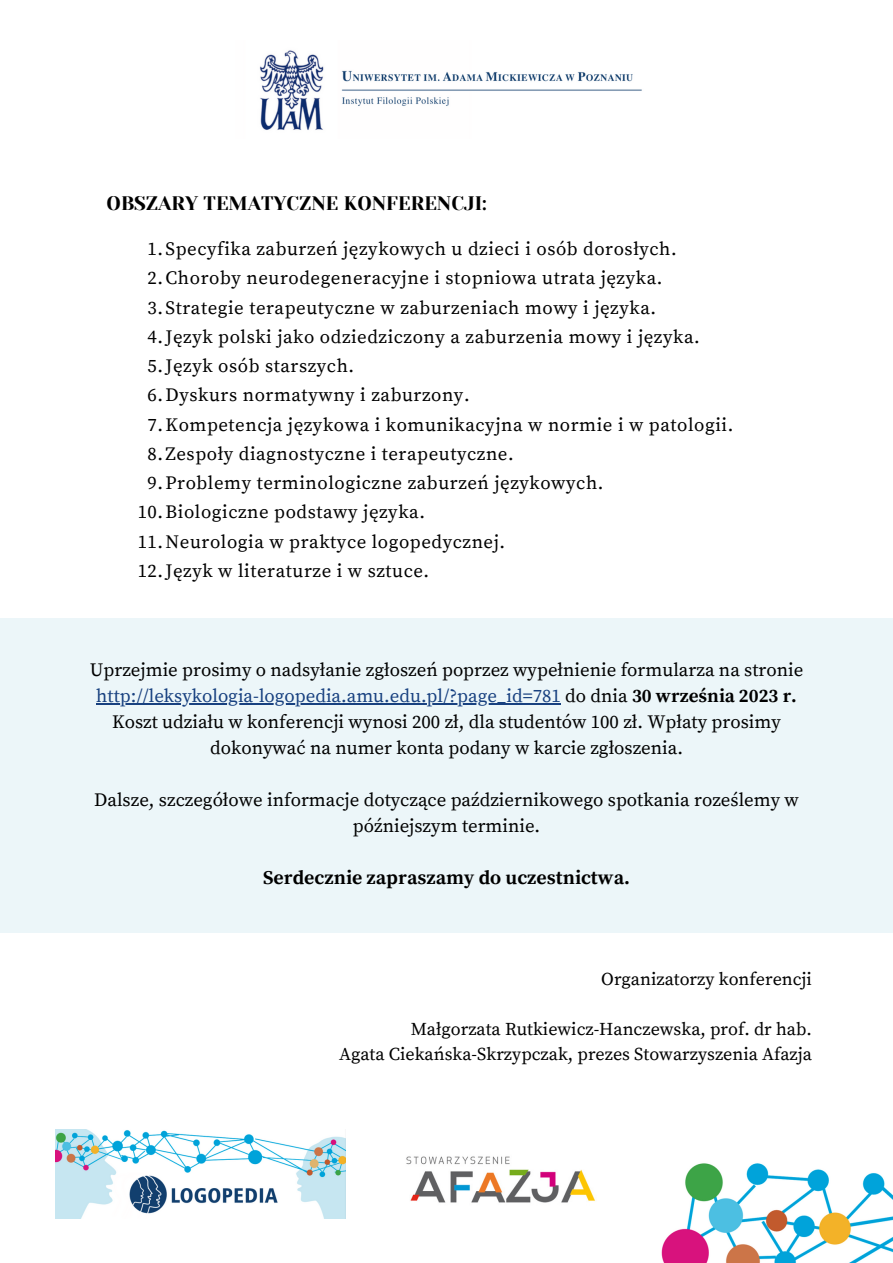
<style>
.page{position:relative;width:893px;height:1263px;background:#fff}
.page>*{position:absolute;margin:0;border:0;box-sizing:border-box;transform-origin:0 0}
.t1{font:700 19.5px "Source Serif Pro";color:#000}
.t2{font:19.5px "Yeseva One";color:#000}
.t3{font:18.75px "Source Serif Pro";letter-spacing:.03em;color:#000}
.t4{font:18.75px/25.9px "Source Serif Pro";color:#000;text-align:center}
.t5{font:18px "Source Serif Pro";color:#000}
.s1{color:#184180}
.s2{font-weight:700}
</style>
<div class="page">
<img style="left:259px;top:50px;width:383px;height:80px">
<img style="left:406px;top:1156px;width:189px;height:47px">
<img style="left:56px;top:1129px;width:289px;height:89px">
<img style="left:661px;top:1163px;width:232px;height:100px">
<div style="left:0;top:618px;width:893px;height:314px;background:#ecf6f9"></div>
<hr style="left:96px;top:703px;width:465px;height:2px;background:#184180">
<p class="t2" style="left:107px;top:192px;width:382px">OBSZARY TEMATYCZNE KONFERENCJI:</p>
<p class="t3" style="left:148px;top:238px;width:531px">1.Specyfika zaburzeń językowych u dzieci i osób dorosłych.</p>
<p class="t3" style="left:148px;top:267px;width:516px">2.Choroby neurodegeneracyjne i stopniowa utrata języka.</p>
<p class="t3" style="left:148px;top:296px;width:510px">3.Strategie terapeutyczne w zaburzeniach mowy i języka.</p>
<p class="t3" style="left:148px;top:326px;width:553px">4.Język polski jako odziedziczony a zaburzenia mowy i języka.</p>
<p class="t3" style="left:148px;top:355px;width:208px">5.Język osób starszych.</p>
<p class="t3" style="left:148px;top:384px;width:324px">6.Dyskurs normatywny i zaburzony.</p>
<p class="t3" style="left:148px;top:413px;width:587px">7.Kompetencja językowa i komunikacyjna w normie i w patologii.</p>
<p class="t3" style="left:148px;top:443px;width:367px">8.Zespoły diagnostyczne i terapeutyczne.</p>
<p class="t3" style="left:148px;top:472px;width:457px">9.Problemy terminologiczne zaburzeń językowych.</p>
<p class="t3" style="left:138px;top:501px;width:289px">10.Biologiczne podstawy języka.</p>
<p class="t3" style="left:138px;top:530px;width:369px">11.Neurologia w praktyce logopedycznej.</p>
<p class="t3" style="left:138px;top:560px;width:293px">12.Język w literaturze i w sztuce.</p>
<p class="t4" style="left:90px;top:658px;width:715px">Uprzejmie prosimy o nadsyłanie zgłoszeń poprzez wypełnienie formularza na stronie <span class="s1">http://leksykologia-logopedia.amu.edu.pl/?page_id=781</span> do dnia <span class="s2">30 września 2023 r.<br></span>Koszt udziału w konferencji wynosi 200 zł, dla studentów 100 zł. Wpłaty prosimy dokonywać na numer konta podany w karcie zgłoszenia.</p>
<p class="t4" style="left:94px;top:787px;width:706px">Dalsze, szczegółowe informacje dotyczące październikowego spotkania roześlemy w późniejszym terminie.</p>
<p class="t1" style="left:263px;top:866px;width:368px">Serdecznie zapraszamy do uczestnictwa.</p>
<p class="t5" style="left:601px;top:969px;width:212px">Organizatorzy konferencji</p>
<p class="t5" style="left:411px;top:1018px;width:403px">Małgorzata Rutkiewicz-Hanczewska, prof. dr hab.</p>
<p class="t5" style="left:339px;top:1043px;width:474px">Agata Ciekańska-Skrzypczak, prezes Stowarzyszenia Afazja</p>
</div>
